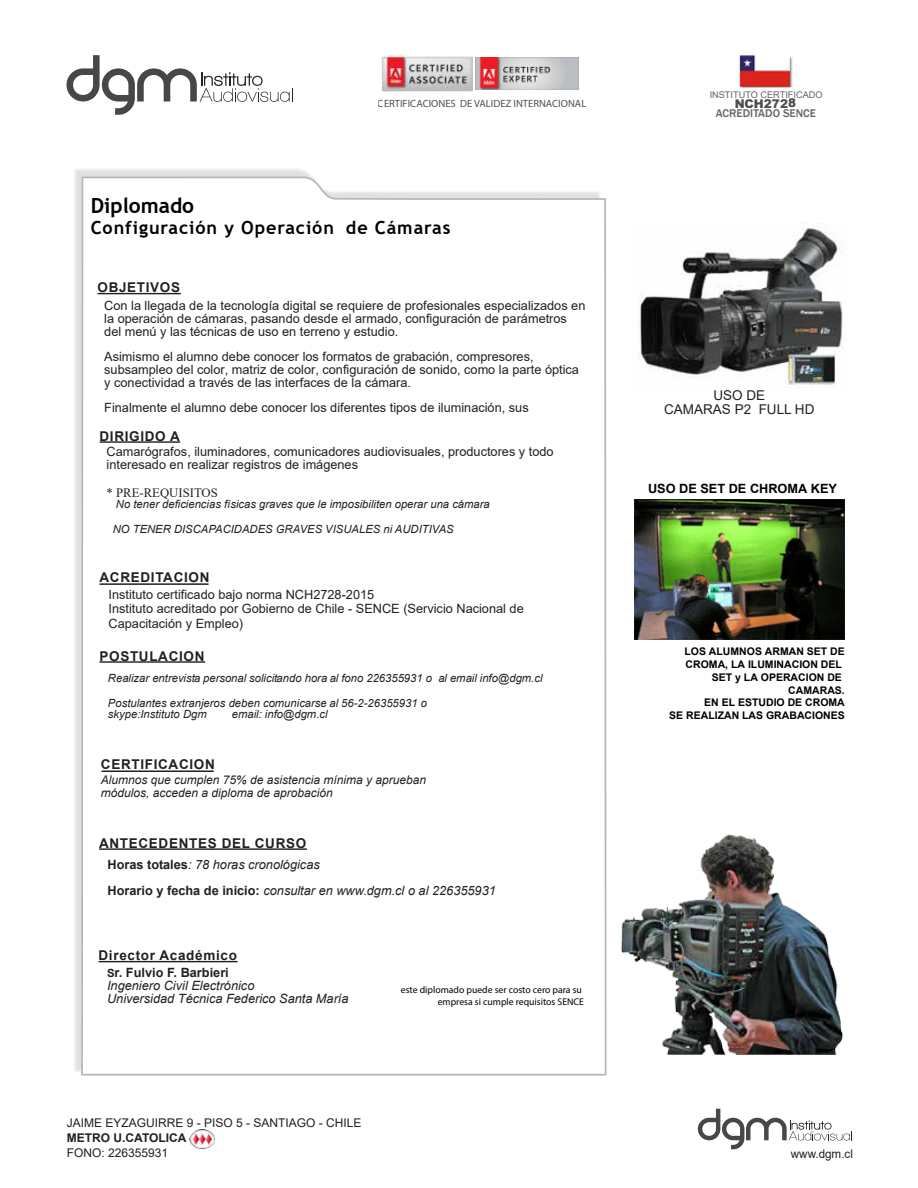
<style>
.page{position:relative;width:918px;height:1188px;background:#fff}
.page>*{position:absolute;margin:0;border:0;box-sizing:border-box;transform-origin:0 0}
.t1{font:700 21px "Trebuchet MS";color:#000}
.t2{font:700 18px "Trebuchet MS";letter-spacing:.05em;color:#000}
.t3{font:700 13.5px "Arial";letter-spacing:.05em;color:#231f20}
.t4{font:13.5px/13.5px "Arial";color:#231f20;text-align:center}
.t5{font:12.75px/12.8px "Arial";color:#231f20}
.t6{font:italic 12.75px/12.8px "Arial";color:#231f20}
.t7{font:700 12.75px "Arial";color:#000}
.t8{font:12.75px "Times New Roman";color:#231f20}
.t9{font:italic 12px/12.8px "Arial";color:#231f20}
.t10{font:12px "Arial";color:#231f20}
.t11{font:700 12px "Arial";color:#231f20}
.t12{font:900 12px "Arial";letter-spacing:-.005em;color:#000}
.t13{font:500 11.55px "Franklin Gothic";letter-spacing:-.005em;color:#231f20}
.t14{font:italic 11.25px/11.2px "Arial";color:#231f20}
.t15{font:700 10.5px/12.8px "Arial";color:#000;text-align:right}
.t16{font:10.5px "Myriad Pro";color:#000}
.t17{font:9.75px/11.7px "Myriad Pro";color:#000;text-align:right}
.t18{font:9.15px "Arial";letter-spacing:-.005em;color:#231f20}
.s1{font-weight:700;font-style:normal}
.s2{font-weight:700;font-style:normal;font-size:11.25px}
</style>
<div class="page">
<img style="left:621px;top:834px;width:222px;height:220px">
<svg style="left:67px;top:55px;width:226px;height:60px"></svg>
<img style="left:739px;top:55px;width:54px;height:33px">
<img style="left:475px;top:58px;width:103px;height:31px">
<img style="left:381px;top:55px;width:91px;height:36px">
<svg style="left:80px;top:176px;width:527px;height:900px"></svg>
<hr style="left:98px;top:293px;width:83px;height:1px;background:#231f20">
<hr style="left:100px;top:441px;width:80px;height:2px;background:#231f20">
<hr style="left:99px;top:661px;width:106px;height:2px;background:#231f20">
<hr style="left:99px;top:848px;width:208px;height:2px;background:#231f20">
<hr style="left:99px;top:961px;width:139px;height:1px;background:#231f20">
<img style="left:635px;top:500px;width:210px;height:140px">
<img style="left:639px;top:226px;width:206px;height:162px">
<img style="left:190px;top:1130px;width:24px;height:19px">
<svg style="left:698px;top:1109px;width:154px;height:40px"></svg>
<hr style="left:102px;top:770px;width:112px;height:2px;background:#231f20">
<hr style="left:100px;top:583px;width:109px;height:2px;background:#231f20">
<p class="t16" style="left:378px;top:97px;width:210px">CERTIFICACIONES DE VALIDEZ INTERNACIONAL</p>
<h1 class="t1" style="left:91px;top:192px;width:105px">Diplomado</h1>
<h2 class="t2" style="left:91px;top:216px;width:361px">Configuración y Operación de Cámaras</h2>
<p class="t3" style="left:98px;top:278px;width:84px">OBJETIVOS</p>
<p class="t5" style="left:104px;top:299px;width:483px">Con la llegada de la tecnología digital se requiere de profesionales especializados en la operación de cámaras, pasando desde el armado, configuración de parámetros del menú y las técnicas de uso en terreno y estudio.</p>
<p class="t5" style="left:104px;top:350px;width:476px">Asimismo el alumno debe conocer los formatos de grabación, compresores, subsampleo del color, matriz de color, configuración de sonido, como la parte óptica y conectividad a través de las interfaces de la cámara.</p>
<p class="t5" style="left:104px;top:401px;width:426px">Finalmente el alumno debe conocer los diferentes tipos de iluminación, sus</p>
<p class="t3" style="left:100px;top:426px;width:82px">DIRIGIDO A</p>
<p class="t5" style="left:107px;top:445px;width:449px">Camarógrafos, iluminadores, comunicadores audiovisuales, productores y todo interesado en realizar registros de imágenes</p>
<p class="t8" style="left:107px;top:484px;width:113px">* PRE-REQUISITOS</p>
<p class="t14" style="left:116px;top:499px;width:375px">No tener deficiencias físicas graves que le imposibiliten operar una cámara</p>
<p class="t14" style="left:113px;top:523px;width:342px">NO TENER DISCAPACIDADES GRAVES VISUALES ni AUDITIVAS</p>
<p class="t3" style="left:100px;top:568px;width:111px">ACREDITACION</p>
<p class="t5" style="left:109px;top:587px;width:417px;line-height:14.2px">Instituto certificado bajo norma NCH2728-2015<br>Instituto acreditado por Gobierno de Chile - SENCE (Servicio Nacional de<br>Capacitación y Empleo)</p>
<p class="t3" style="left:99px;top:646px;width:107px">POSTULACION</p>
<p class="t14" style="left:108px;top:673px;width:436px">Realizar entrevista personal solicitando hora al fono 226355931 o al email info@dgm.cl</p>
<p class="t14" style="left:108px;top:698px;width:321px">Postulantes extranjeros deben comunicarse al 56-2-26355931 o skype:Instituto Dgm</p>
<p class="t14" style="left:232px;top:709px;width:97px">email: info@dgm.cl</p>
<p class="t3" style="left:101px;top:755px;width:115px">CERTIFICACION</p>
<p class="t9" style="left:101px;top:774px;width:327px">Alumnos que cumplen 75% de asistencia mínima y aprueban módulos, acceden a diploma de aprobación</p>
<p class="t3" style="left:99px;top:833px;width:209px">ANTECEDENTES DEL CURSO</p>
<p class="t6" style="left:108px;top:852px;width:390px;line-height:25.5px"><span class="s1">Horas totales</span>: 78 horas cronológicas<br><span class="s1">Horario y fecha de inicio:</span> consultar en www.dgm.cl o al 226355931</p>
<p class="t3" style="left:99px;top:946px;width:140px">Director Académico</p>
<p class="t6" style="left:107px;top:966px;width:243px"><span class="s2">S</span><span class="s1">r. Fulvio F. Barbieri<br></span>Ingeniero Civil Electrónico<br>Universidad Técnica Federico Santa María</p>
<p class="t17" style="left:401px;top:984px;width:185px">este diplomado puede ser costo cero para su empresa si cumple requisitos SENCE</p>
<p class="t18" style="left:710px;top:88px;width:115px">INSTITUTO CERTIFICADO</p>
<p class="t12" style="left:735px;top:95px;width:63px">NCH2728</p>
<p class="t13" style="left:716px;top:106px;width:102px">ACREDITADO SENCE</p>
<p class="t4" style="left:664px;top:388px;width:152px">USO DE<br>CAMARAS P2 FULL HD</p>
<p class="t7" style="left:648px;top:479px;width:191px">USO DE SET DE CHROMA KEY</p>
<p class="t15" style="left:669px;top:646px;width:177px">LOS ALUMNOS ARMAN SET DE<br>CROMA, LA ILUMINACION DEL<br>SET y LA OPERACION DE<br>CAMARAS.<br>EN EL ESTUDIO DE CROMA<br>SE REALIZAN LAS GRABACIONES</p>
<p class="t10" style="left:67px;top:1114px;width:296px">JAIME EYZAGUIRRE 9 - PISO 5 - SANTIAGO - CHILE</p>
<p class="t11" style="left:67px;top:1129px;width:121px">METRO U.CATOLICA</p>
<p class="t10" style="left:67px;top:1144px;width:103px">FONO: 226355931</p>
<p class="t10" style="left:791px;top:1145px;width:64px">www.dgm.cl</p>
</div>
